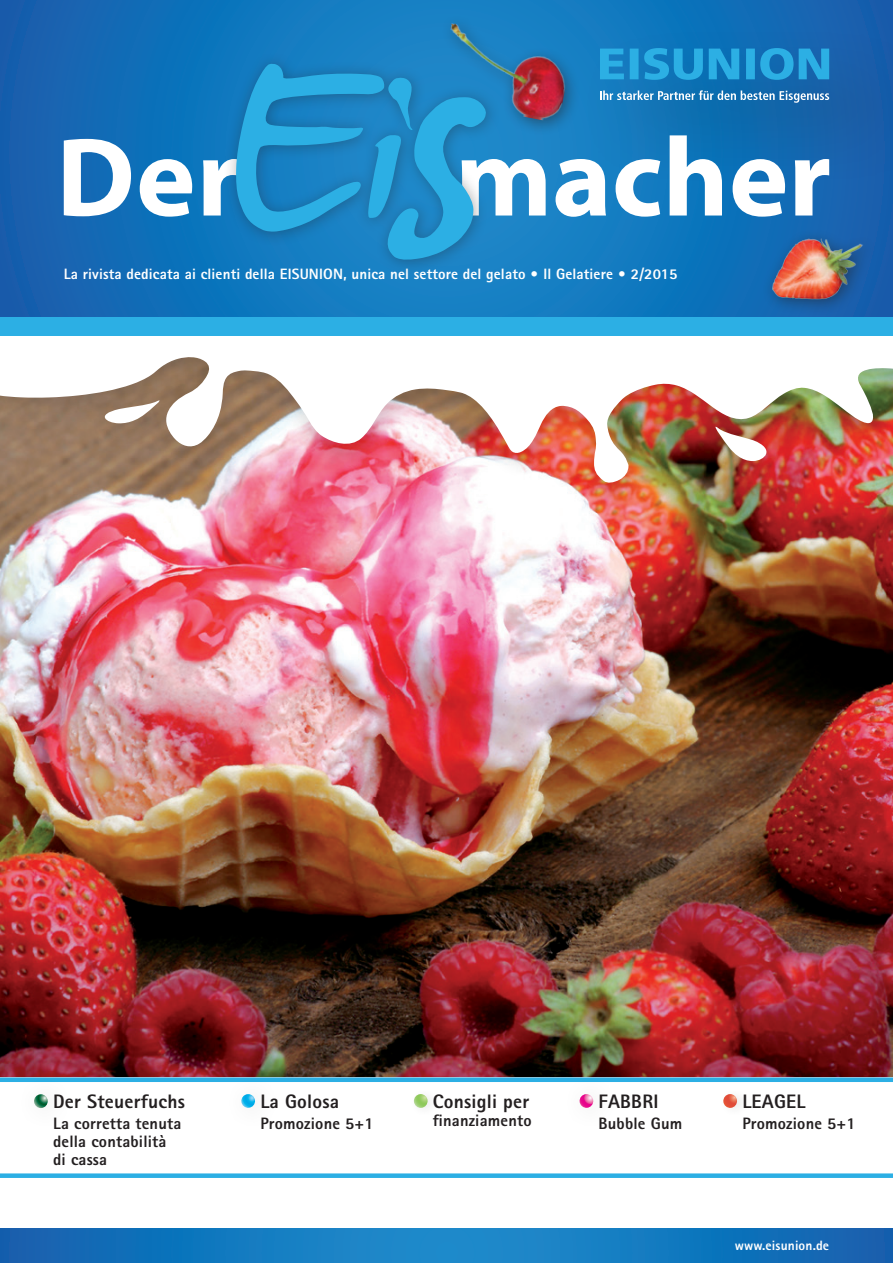
<style>
.page{position:relative;width:893px;height:1263px;background:#fff}
.page>*{position:absolute;margin:0;border:0;box-sizing:border-box;transform-origin:0 0}
.t1{font:800 19.5px "Rotis Sans Serif Pro";letter-spacing:.01em;color:#231f20}
.t2{font:800 16.5px/18px "Rotis Sans Serif Pro";letter-spacing:.01em;color:#231f20}
.t3{font:800 15px "Rotis Sans Serif Pro";letter-spacing:.01em;color:#fff}
.t4{font:800 13.5px "Rotis Sans Serif Pro";letter-spacing:.01em;color:#fff}
</style>
<div class="page">
<img style="left:0;top:509px;width:893px;height:568px">
<div style="left:0;top:45px;width:893px;height:464px;background:#231f20;opacity:.16"></div>
<img style="left:0;top:336px;width:893px;height:148px">
<svg style="left:0;top:0;width:893px;height:317px;background:#1370b9"></svg>
<div style="left:578px;top:25px;width:315px;height:163px;background:#231f20;opacity:.4"></div>
<svg style="left:600px;top:48px;width:229px;height:32px;background:#1f93cf"></svg>
<svg style="left:600px;top:90px;width:229px;height:13px;background:#4c91c3"></svg>
<div style="left:0;top:317px;width:893px;height:19px;background:#2cafe4"></div>
<svg style="left:0;top:1229px;width:893px;height:34px;background:#1577bd"></svg>
<div style="left:0;top:1077px;width:893px;height:5px;background:#2cafe4"></div>
<div style="left:0;top:1173px;width:893px;height:5px;background:#2cafe4"></div>
<div style="left:441px;top:14px;width:140px;height:122px;background:#1980c4"></div>
<img style="left:437px;top:23px;width:136px;height:100px">
<img style="left:740px;top:226px;width:153px;height:90px">
<svg style="left:64px;top:135px;width:765px;height:82px"></svg>
<div style="left:223px;top:52px;width:278px;height:223px;background:#231f20;opacity:.35"></div>
<svg style="left:236px;top:63px;width:251px;height:198px;background:#2390cb"></svg>
<div style="left:223px;top:1073px;width:58px;height:58px;background:#231f20;opacity:.17"></div>
<svg style="left:241px;top:1094px;width:14px;height:14px"></svg>
<svg style="left:723px;top:1094px;width:14px;height:14px"></svg>
<div style="left:16px;top:1073px;width:58px;height:58px;background:#231f20;opacity:.17"></div>
<svg style="left:34px;top:1094px;width:14px;height:14px"></svg>
<svg style="left:414px;top:1094px;width:14px;height:14px"></svg>
<div style="left:561px;top:1073px;width:59px;height:58px;background:#231f20;opacity:.17"></div>
<svg style="left:579px;top:1094px;width:15px;height:14px"></svg>
<p class="t3" style="left:64px;top:264px;width:615px">La rivista dedicata ai clienti della EISUNION, unica nel settore del gelato • Il Gelatiere • 2/2015</p>
<p class="t1" style="left:53px;top:1088px;width:133px">Der Steuerfuchs</p>
<p class="t2" style="left:53px;top:1114px;width:130px">La corretta tenuta della contabilità di cassa</p>
<p class="t1" style="left:260px;top:1088px;width:80px">La Golosa</p>
<p class="t2" style="left:260px;top:1114px;width:115px">Promozione 5+1</p>
<p class="t1" style="left:433px;top:1088px;width:98px">Consigli per</p>
<p class="t2" style="left:433px;top:1111px;width:100px">finanziamento</p>
<p class="t1" style="left:599px;top:1088px;width:61px">FABBRI</p>
<p class="t2" style="left:599px;top:1114px;width:85px">Bubble Gum</p>
<p class="t1" style="left:742px;top:1088px;width:65px">LEAGEL</p>
<p class="t2" style="left:742px;top:1114px;width:115px">Promozione 5+1</p>
<p class="t4" style="left:735px;top:1237px;width:96px">www.eisunion.de</p>
</div>
